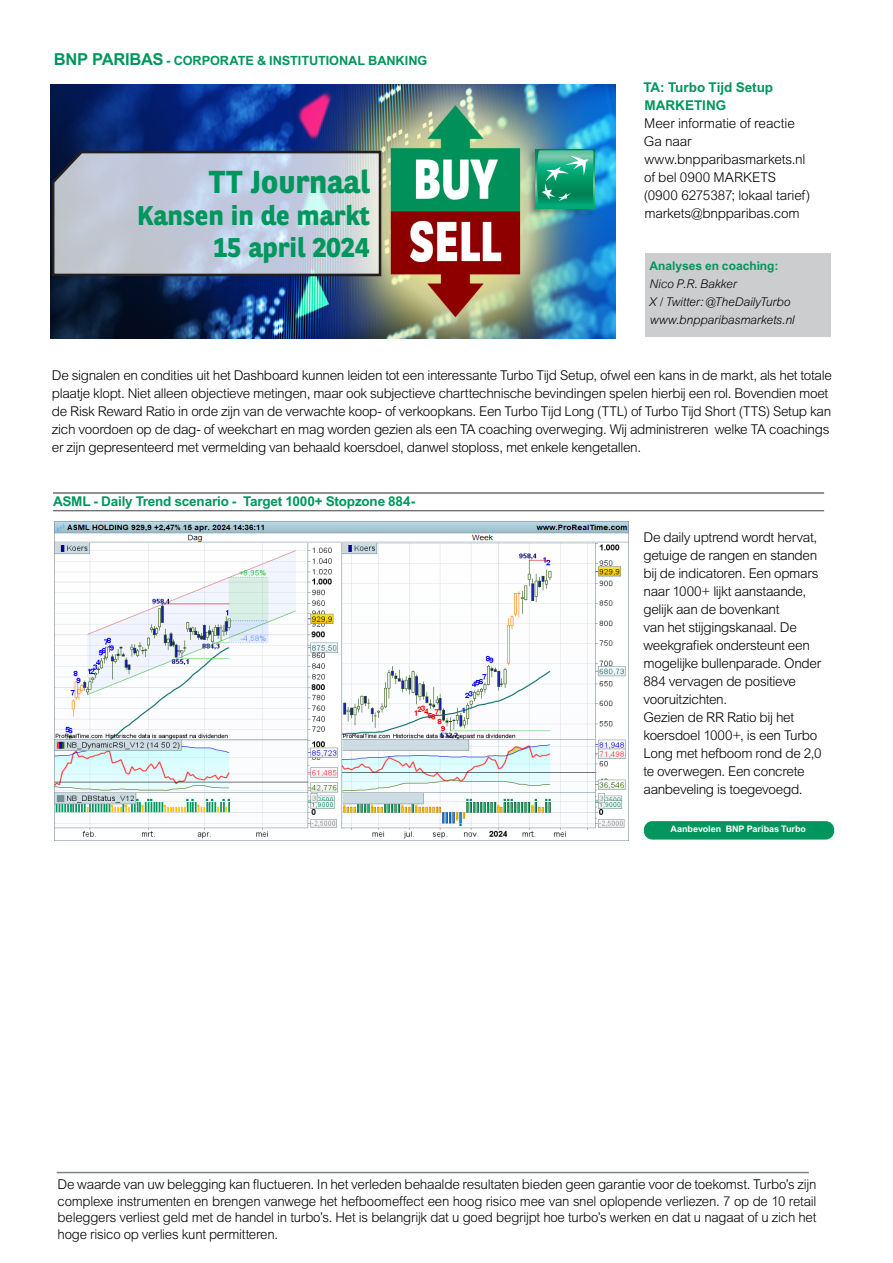
<style>
.page{position:relative;width:893px;height:1263px;background:#fff}
.page>*{position:absolute;margin:0;border:0;box-sizing:border-box;transform-origin:0 0}
.Réf_8_couv{font:700 31.65px "BNPP Sans";color:#00965d}
.Réf_8_couv-2{font:700 27px "BNPP Sans";color:#00965d}
.Body{font:300 13.5px/18px "Arial MT Std";letter-spacing:-.025em;color:#000}
.Basisalinea{font:300 13.5px/16.5px "Arial MT Std";letter-spacing:-.02em;color:#000;text-align:justify}
.Intro_text_14_16pt{font:300 13.5px/18px "Arial MT Std";letter-spacing:-.015em;color:#000}
.Basisalinea-2{font:700 13.5px "Arial MT Std";letter-spacing:-.015em;color:#00965d}
.Subheading_level_1_9_12pt_P646{font:700 13.5px "Arial MT Std";letter-spacing:-.005em;color:#00965d}
.Subheading_level_1_9_12pt_P646-2{font:300 13.5px "Arial MT Std";letter-spacing:-.01em;color:#000}
.Business_area_8_5_9pt{font:700 12.75px "Arial MT Std";letter-spacing:-.005em;color:#00965d}
.Intro_text_14_16pt-2{font:italic 300 12px/18px "Arial MT Std";letter-spacing:-.01em;color:#000}
.t1{font:700 9px "Arial MT Std";color:#fff}
.s1{font-size:16.5px}
.s2{font-weight:700;font-style:normal;color:#00965d}
</style>
<div class="page">
<img style="left:50px;top:84px;width:566px;height:254px">
<img style="left:525px;top:145px;width:75px;height:71px">
<div style="left:536px;top:149px;width:59px;height:59px;background:#00ab79"></div>
<svg style="left:537px;top:150px;width:57px;height:53px"></svg>
<svg style="left:50px;top:149px;width:333px;height:128px;background:#b5becd"></svg>
<div style="left:645px;top:253px;width:185px;height:84px;background:#cccdcf"></div>
<hr style="left:57px;top:1172px;width:752px;height:1px;background:#78848a">
<hr style="left:53px;top:492px;width:771px;height:2px;background:#3e3e3f">
<hr style="left:53px;top:510px;width:771px;height:1px;background:#3e3e3f">
<img style="left:54px;top:521px;width:574px;height:319px">
<div style="left:644px;top:821px;width:190px;height:18px;background:#00965d;border-radius:9px"></div>
<p class="Business_area_8_5_9pt" style="left:54px;top:53px;width:375px"><span class="s1">BNP PARIBAS</span> - CORPORATE &amp; INSTITUTIONAL BANKING</p>
<p class="Réf_8_couv" style="left:209px;top:160px;width:162px">TT Journaal</p>
<p class="Réf_8_couv-2" style="left:137px;top:197px;width:234px">Kansen in de markt</p>
<p class="Réf_8_couv-2" style="left:213px;top:229px;width:158px">15 april 2024</p>
<p class="Subheading_level_1_9_12pt_P646" style="left:643px;top:80px;width:131px">TA: Turbo Tijd Setup</p>
<p class="Subheading_level_1_9_12pt_P646" style="left:644px;top:98px;width:83px">MARKETING</p>
<p class="Subheading_level_1_9_12pt_P646-2" style="left:644px;top:116px;width:152px">Meer informatie of reactie</p>
<p class="Intro_text_14_16pt" style="left:644px;top:133px;width:49px">Ga naar</p>
<p class="Intro_text_14_16pt" style="left:644px;top:151px;width:163px">www.bnpparibasmarkets.nl</p>
<p class="Intro_text_14_16pt" style="left:644px;top:169px;width:168px">of bel 0900 MARKETS (0900 6275387; lokaal tarief)</p>
<p class="Intro_text_14_16pt" style="left:644px;top:205px;width:157px">markets@bnpparibas.com</p>
<p class="Intro_text_14_16pt-2" style="left:649px;top:257px;width:143px"><span class="s2">Analyses en coaching:<br></span>Nico P.R. Bakker<br>X / Twitter: @TheDailyTurbo</p>
<p class="Intro_text_14_16pt-2" style="left:650px;top:311px;width:146px">www.bnpparibasmarkets.nl</p>
<p class="Body" style="left:52px;top:367px;width:781px">De signalen en condities uit het Dashboard kunnen leiden tot een interessante Turbo Tijd Setup, ofwel een kans in de markt, als het totale plaatje klopt. Niet alleen objectieve metingen, maar ook subjectieve charttechnische bevindingen spelen hierbij een rol. Bovendien moet de Risk Reward Ratio in orde zijn van de verwachte koop- of verkoopkans. Een Turbo Tijd Long (TTL) of Turbo Tijd Short (TTS) Setup kan zich voordoen op de dag- of weekchart en mag worden gezien als een TA coaching overweging. Wij administreren welke TA coachings er zijn gepresenteerd met vermelding van behaald koersdoel, danwel stoploss, met enkele kengetallen.</p>
<p class="Basisalinea-2" style="left:53px;top:494px;width:364px">ASML - Daily Trend scenario - Target 1000+ Stopzone 884-</p>
<p class="Body" style="left:643px;top:529px;width:179px">De daily uptrend wordt hervat, getuige de rangen en standen bij de indicatoren. Een opmars naar 1000+ lijkt aanstaande, gelijk aan de bovenkant<br>van het stijgingskanaal. De weekgrafiek ondersteunt een mogelijke bullenparade. Onder<br>884 vervagen de positieve vooruitzichten.</p>
<p class="Body" style="left:643px;top:709px;width:180px">Gezien de RR Ratio bij het koersdoel 1000+, is een Turbo<br>Long met hefboom rond de 2,0 te overwegen. Een concrete aanbeveling is toegevoegd.</p>
<p class="t1" style="left:671px;top:824px;width:137px">Aanbevolen BNP Paribas Turbo</p>
<p class="Basisalinea" style="left:58px;top:1176px;width:760px">De waarde van uw belegging kan fluctueren. In het verleden behaalde resultaten bieden geen garantie voor de toekomst. Turbo’s zijn complexe instrumenten en brengen vanwege het hefboomeffect een hoog risico mee van snel oplopende verliezen. 7 op de 10 retail beleggers verliest geld met de handel in turbo’s. Het is belangrijk dat u goed begrijpt hoe turbo’s werken en dat u nagaat of u zich het hoge risico op verlies kunt permitteren.</p>
</div>
